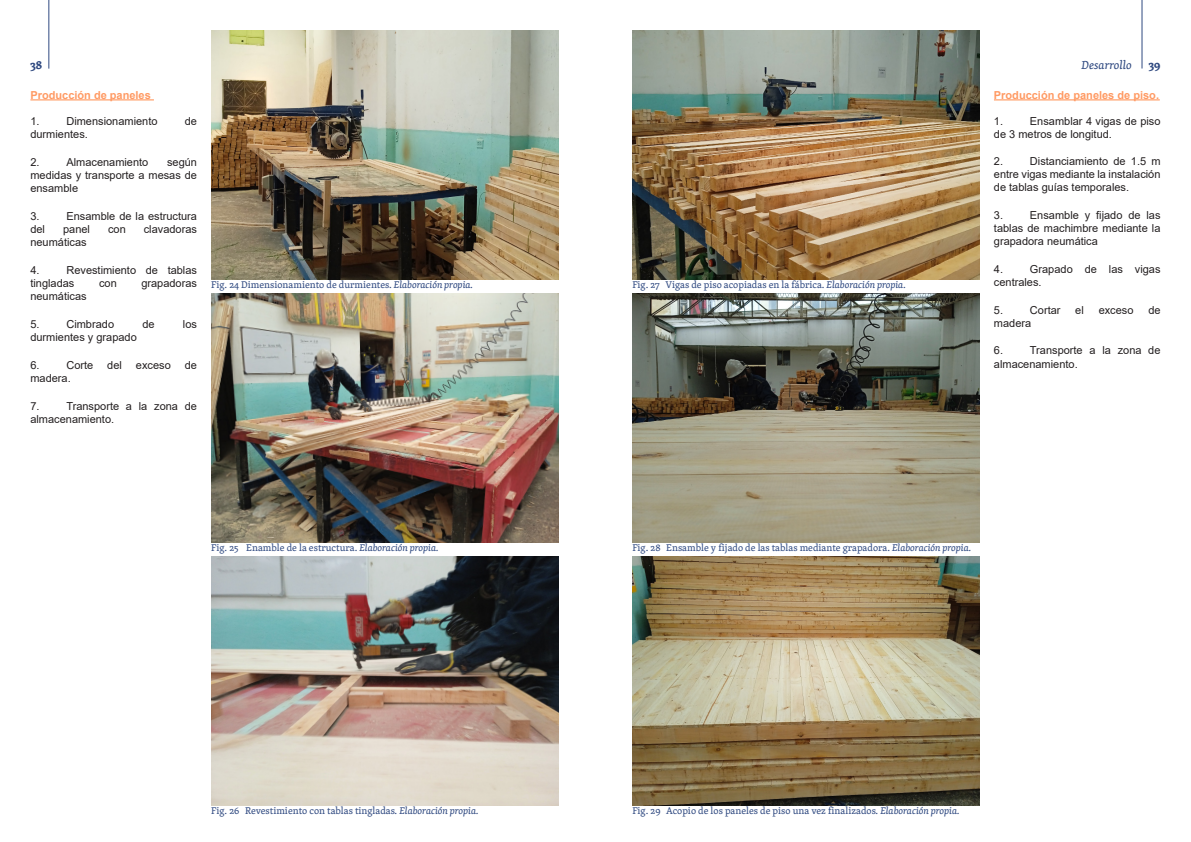
<style>
.page{position:relative;width:1191px;height:842px;background:#fff}
.page>*{position:absolute;margin:0;border:0;box-sizing:border-box;transform-origin:0 0}
.t1{font:italic 12px "Skolar Cyrillic";color:#304a81}
.t2{font:700 12px "Skolar Cyrillic";color:#304a81}
.TFG_Parrafo_basico{font:11px/13.2px "Arial";color:#231f20}
.TFG_Categoría{font:700 11px "Arial";color:#ff9a63}
.TFG_Categoría-2{font:11px/13.2px "Arial";color:#231f20}
.TFG_Figura{font:10px "Skolar Cyrillic";color:#304a81}
.s1{font-style:italic}
</style>
<div class="page">
<hr style="left:48px;top:0;width:1px;height:69px;background:#304a81">
<hr style="left:1141px;top:0;width:1px;height:69px;background:#304a81">
<img style="left:211px;top:30px;width:347px;height:249px">
<img style="left:211px;top:293px;width:347px;height:249px">
<img style="left:211px;top:556px;width:347px;height:249px">
<hr style="left:30px;top:99px;width:124px;height:1px;background:#ff9a63">
<img style="left:632px;top:30px;width:347px;height:249px">
<img style="left:632px;top:293px;width:347px;height:249px">
<img style="left:632px;top:556px;width:347px;height:249px">
<hr style="left:994px;top:99px;width:165px;height:1px;background:#ff9a63">
<p class="t2" style="left:30px;top:56px;width:13px">38</p>
<p class="t1" style="left:1081px;top:57px;width:52px">Desarrollo</p>
<p class="t2" style="left:1148px;top:56px;width:13px">39</p>
<p class="TFG_Categoría" style="left:30px;top:87px;width:122px">Producción de paneles</p>
<p class="TFG_Parrafo_basico" style="left:30px;top:115px;width:11px">1.</p>
<p class="TFG_Parrafo_basico" style="left:66px;top:115px;width:93px">Dimensionamiento</p>
<p class="TFG_Parrafo_basico" style="left:185px;top:115px;width:14px">de</p>
<p class="TFG_Parrafo_basico" style="left:30px;top:128px;width:59px">durmientes.</p>
<p class="TFG_Parrafo_basico" style="left:30px;top:155px;width:11px">2.</p>
<p class="TFG_Parrafo_basico" style="left:66px;top:155px;width:83px">Almacenamiento</p>
<p class="TFG_Categoría" style="left:994px;top:87px;width:167px">Producción de paneles de piso.</p>
<p class="TFG_Categoría-2" style="left:994px;top:115px;width:11px">1.</p>
<p class="TFG_Categoría-2" style="left:994px;top:115px;width:168px;text-indent:36px">Ensamblar 4 vigas de piso de 3 metros de longitud.</p>
<p class="TFG_Parrafo_basico" style="left:994px;top:154px;width:11px">2.</p>
<p class="TFG_Parrafo_basico" style="left:994px;top:154px;width:168px;text-align:justify;text-indent:36px">Distanciamiento de 1.5 m entre vigas mediante la instalación de tablas guías temporales.</p>
<p class="TFG_Parrafo_basico" style="left:994px;top:208px;width:11px">3.</p>
<p class="TFG_Parrafo_basico" style="left:30px;top:155px;width:168px;text-align:justify;text-indent:137px">según medidas y transporte a mesas de ensamble</p>
<p class="TFG_Parrafo_basico" style="left:30px;top:209px;width:11px">3.</p>
<p class="TFG_Parrafo_basico" style="left:66px;top:209px;width:132px">Ensamble de la estructura</p>
<p class="TFG_Parrafo_basico" style="left:30px;top:223px;width:16px">del</p>
<p class="TFG_Parrafo_basico" style="left:63px;top:223px;width:28px">panel</p>
<p class="TFG_Parrafo_basico" style="left:108px;top:223px;width:19px">con</p>
<p class="TFG_Parrafo_basico" style="left:144px;top:223px;width:55px">clavadoras</p>
<p class="TFG_Parrafo_basico" style="left:30px;top:236px;width:58px">neumáticas</p>
<p class="TFG_Parrafo_basico" style="left:30px;top:263px;width:11px">4.</p>
<p class="TFG_Parrafo_basico" style="left:994px;top:208px;width:168px;text-align:justify;text-indent:36px">Ensamble y fijado de las tablas de machimbre mediante la grapadora neumática</p>
<p class="TFG_Parrafo_basico" style="left:994px;top:262px;width:11px">4.</p>
<p class="TFG_Parrafo_basico" style="left:994px;top:262px;width:168px;text-indent:36px">Grapado de las vigas centrales.</p>
<p class="TFG_Parrafo_basico" style="left:994px;top:303px;width:11px">5.</p>
<p class="TFG_Parrafo_basico" style="left:1030px;top:303px;width:32px">Cortar</p>
<p class="TFG_Parrafo_basico" style="left:1075px;top:303px;width:10px">el</p>
<p class="TFG_Parrafo_basico" style="left:1098px;top:303px;width:36px">exceso</p>
<p class="TFG_Parrafo_basico" style="left:1148px;top:303px;width:14px">de</p>
<p class="TFG_Parrafo_basico" style="left:994px;top:316px;width:39px">madera</p>
<p class="TFG_Parrafo_basico" style="left:994px;top:344px;width:11px">6.</p>
<p class="TFG_Parrafo_basico" style="left:30px;top:263px;width:168px;text-indent:36px">Revestimiento de tablas tingladas</p>
<p class="TFG_Parrafo_basico" style="left:99px;top:277px;width:19px">con</p>
<p class="TFG_Parrafo_basico" style="left:141px;top:277px;width:57px">grapadoras</p>
<p class="TFG_Figura" style="left:211px;top:278px;width:264px">Fig. 24 Dimensionamiento de durmientes. <span class="s1">Elaboración propia.</span></p>
<p class="TFG_Figura" style="left:632px;top:278px;width:275px">Fig. 27 Vigas de piso acopiadas en la fábrica. <span class="s1">Elaboración propia.</span></p>
<p class="TFG_Parrafo_basico" style="left:30px;top:290px;width:58px">neumáticas</p>
<p class="TFG_Parrafo_basico" style="left:30px;top:317px;width:11px">5.</p>
<p class="TFG_Parrafo_basico" style="left:66px;top:317px;width:49px">Cimbrado</p>
<p class="TFG_Parrafo_basico" style="left:142px;top:317px;width:14px">de</p>
<p class="TFG_Parrafo_basico" style="left:183px;top:317px;width:16px">los</p>
<p class="TFG_Parrafo_basico" style="left:30px;top:331px;width:108px">durmientes y grapado</p>
<p class="TFG_Parrafo_basico" style="left:30px;top:358px;width:11px">6.</p>
<p class="TFG_Parrafo_basico" style="left:66px;top:358px;width:28px">Corte</p>
<p class="TFG_Parrafo_basico" style="left:107px;top:358px;width:16px">del</p>
<p class="TFG_Parrafo_basico" style="left:136px;top:358px;width:36px">exceso</p>
<p class="TFG_Parrafo_basico" style="left:185px;top:358px;width:14px">de</p>
<p class="TFG_Parrafo_basico" style="left:30px;top:371px;width:42px">madera.</p>
<p class="TFG_Parrafo_basico" style="left:30px;top:399px;width:11px">7.</p>
<p class="TFG_Parrafo_basico" style="left:994px;top:344px;width:168px;text-indent:36px">Transporte a la zona de almacenamiento.</p>
<p class="TFG_Parrafo_basico" style="left:30px;top:399px;width:168px;text-indent:36px">Transporte a la zona de almacenamiento.</p>
<p class="TFG_Figura" style="left:211px;top:541px;width:229px">Fig. 25 Enamble de la estructura. <span class="s1">Elaboración propia.</span></p>
<p class="TFG_Figura" style="left:211px;top:804px;width:269px">Fig. 26 Revestimiento con tablas tingladas. <span class="s1">Elaboración propia.</span></p>
<p class="TFG_Figura" style="left:632px;top:541px;width:341px">Fig. 28 Ensamble y fijado de las tablas mediante grapadora. <span class="s1">Elaboración propia.</span></p>
<p class="TFG_Figura" style="left:632px;top:804px;width:329px">Fig. 29 Acopio de los paneles de piso una vez finalizados. <span class="s1">Elaboración propia.</span></p>
</div>
